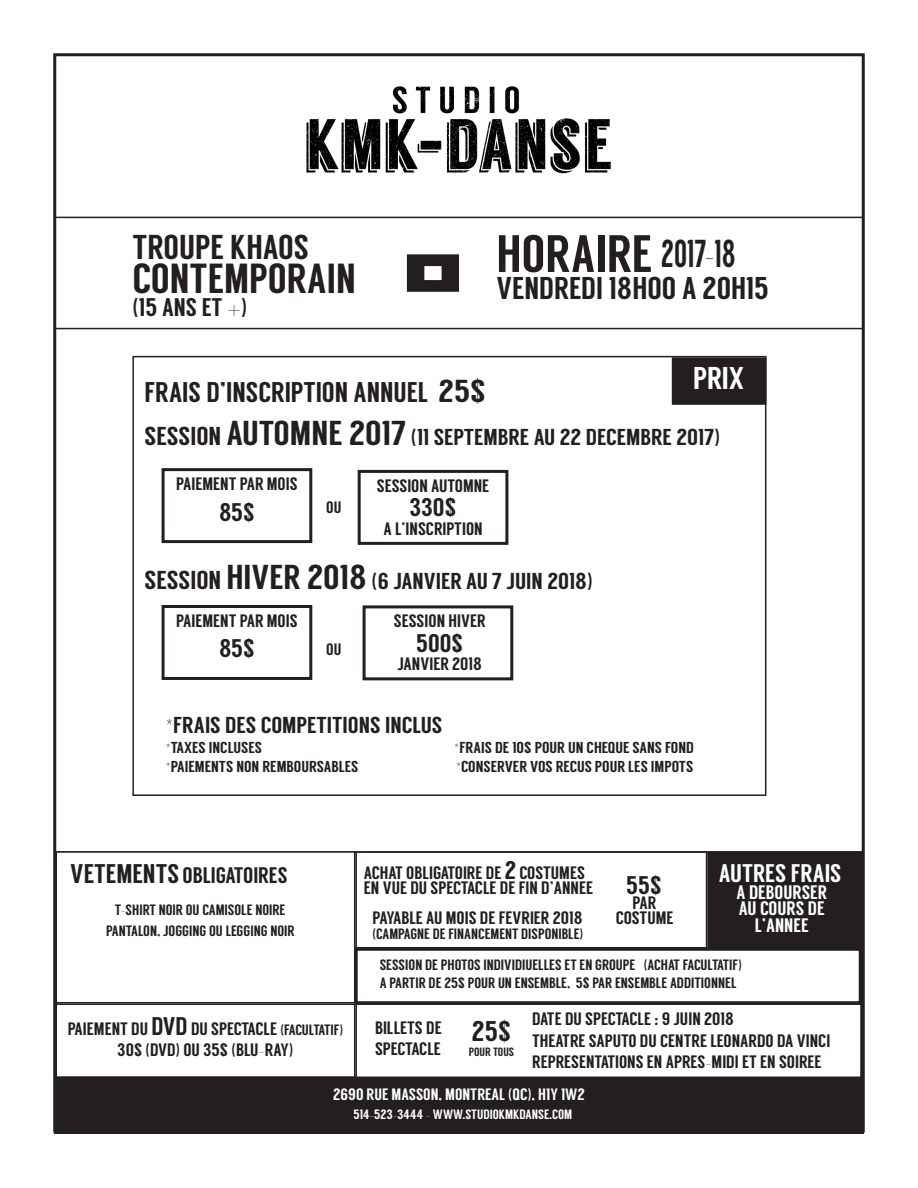
<style>
.page{position:relative;width:918px;height:1188px;background:#fff}
.page>*{position:absolute;margin:0;border:0;box-sizing:border-box;transform-origin:0 0}
.t1{font:52.5px "Langdon";color:#231f20}
.t2{font:42px "Langdon";color:#231f20}
.t3{font:34.5px "Langdon";color:#231f20}
.t4{font:31.5px "Langdon";color:#231f20}
.t5{font:31.5px "Langdon";color:#fff}
.t6{font:28.5px "Langdon";color:#231f20}
.t7{font:25.5px "Langdon";color:#231f20}
.t8{font:25.5px "Langdon";color:#fff}
.t9{font:23.1px "Langdon";color:#231f20;scale:1.04 1}
.t10{font:22.5px "Langdon";color:#231f20}
.t11{font:19.5px/16.5px "Langdon";color:#fff;text-align:center}
.t12{font:18px "Langdon";color:#231f20}
.t13{font:16.5px "Langdon";color:#fff}
.t14{font:16.5px "Langdon";color:#231f20}
.t15{font:15.9px "Langdon";color:#231f20;scale:1.04 1}
.t16{font:15px "Langdon";color:#231f20}
.t17{font:13.5px "Langdon";color:#fff}
.t18{font:12px "Langdon";color:#231f20}
.s1{font-size:38.85px}
.s2{font-size:31.8px}
.s3{font-size:25.95px}
.s4{font-size:34.5px}
.s5{font-size:27px}
.s6{font-size:25.5px}
.s7{font-size:15px}
</style>
<div class="page">
<div style="left:673px;top:358px;width:93px;height:46px;background:#231f20"></div>
<div style="left:672px;top:357px;width:94px;height:48px;border:2px solid #231f20"></div>
<div style="left:55px;top:1077px;width:808px;height:56px;background:#231f20"></div>
<div style="left:54px;top:1077px;width:810px;height:57px;border:2px solid #231f20"></div>
<img style="left:306px;top:86px;width:305px;height:87px">
<div style="left:408px;top:255px;width:50px;height:36px;background:#231f20"></div>
<div style="left:407px;top:254px;width:52px;height:38px;border:2px solid #231f20"></div>
<div style="left:424px;top:265px;width:18px;height:16px;background:#fff"></div>
<div style="left:423px;top:265px;width:20px;height:17px;border:2px solid #231f20"></div>
<div style="left:54px;top:217px;width:810px;height:112px;border:2px solid #231f20"></div>
<div style="left:132px;top:356px;width:634px;height:440px;border:2px solid #231f20"></div>
<div style="left:162px;top:468px;width:150px;height:75px;border:3px solid #231f20"></div>
<div style="left:358px;top:470px;width:150px;height:75px;border:3px solid #231f20"></div>
<div style="left:162px;top:605px;width:150px;height:75px;border:3px solid #231f20"></div>
<div style="left:363px;top:605px;width:150px;height:75px;border:3px solid #231f20"></div>
<div style="left:708px;top:852px;width:154px;height:96px;background:#231f20"></div>
<div style="left:707px;top:851px;width:155px;height:98px;border:2px solid #231f20"></div>
<div style="left:56px;top:851px;width:299px;height:152px;border:2px solid #231f20"></div>
<div style="left:355px;top:851px;width:352px;height:98px;border:2px solid #231f20"></div>
<div style="left:355px;top:948px;width:507px;height:56px;border:3px solid #231f20"></div>
<div style="left:54px;top:1003px;width:301px;height:75px;border:2px solid #231f20"></div>
<div style="left:355px;top:1003px;width:507px;height:75px;border:2px solid #231f20"></div>
<svg style="left:493px;top:326px;width:105px;height:3px"></svg>
<p class="t3" style="left:132px;top:227px;width:178px">TROUPE KHAOS</p>
<p class="t2" style="left:132px;top:254px;width:225px">CONTEMPORAIN</p>
<p class="t7" style="left:132px;top:292px;width:116px">(15 ANS ET +)</p>
<p class="t1" style="left:496px;top:223px;width:241px">HORAIRE <span class="s1">2017-18</span></p>
<p class="t4" style="left:496px;top:270px;width:274px">VENDREDI 18H00 A 20H15</p>
<p class="t5" style="left:693px;top:359px;width:53px">PRIX</p>
<p class="t6" style="left:145px;top:376px;width:343px">FRAIS D’INSCRIPTION ANNUEL <span class="s2">25$</span></p>
<p class="t9" style="left:145px;top:424px;width:555px"><span class="s3">SESSION</span> <span class="s4">AUTOMNE 2017</span> (11 SEPTEMBRE AU 22 DECEMBRE 2017)</p>
<p class="t12" style="left:176px;top:473px;width:123px">PAIEMENT PAR MOIS</p>
<p class="t7" style="left:219px;top:497px;width:37px">85$</p>
<p class="t14" style="left:326px;top:498px;width:17px">OU</p>
<p class="t12" style="left:377px;top:475px;width:114px">SESSION AUTOMNE</p>
<p class="t7" style="left:410px;top:493px;width:48px">330$</p>
<p class="t12" style="left:383px;top:518px;width:101px">A L’INSCRIPTION</p>
<p class="t9" style="left:145px;top:568px;width:433px"><span class="s3">SESSION</span> <span class="s4">HIVER 2018</span> (6 JANVIER AU 7 JUIN 2018)</p>
<p class="t12" style="left:176px;top:610px;width:123px">PAIEMENT PAR MOIS</p>
<p class="t7" style="left:219px;top:634px;width:37px">85$</p>
<p class="t14" style="left:326px;top:640px;width:17px">OU</p>
<p class="t12" style="left:394px;top:610px;width:93px">SESSION HIVER</p>
<p class="t7" style="left:416px;top:628px;width:48px">500$</p>
<p class="t12" style="left:398px;top:654px;width:86px">JANVIER 2018</p>
<p class="t9" style="left:166px;top:712px;width:268px">*FRAIS DES COMPETITIONS INCLUS</p>
<p class="t15" style="left:166px;top:738px;width:94px">*TAXES INCLUSES</p>
<p class="t15" style="left:454px;top:738px;width:232px">*FRAIS DE 10$ POUR UN CHEQUE SANS FOND</p>
<p class="t15" style="left:166px;top:758px;width:187px">*PAIEMENTS NON REMBOURSABLES</p>
<p class="t15" style="left:456px;top:758px;width:230px">*CONSERVER VOS RECUS POUR LES IMPOTS</p>
<p class="t10" style="left:70px;top:862px;width:219px"><span class="s5">VETEMENTS</span> OBLIGATOIRES</p>
<p class="t16" style="left:115px;top:901px;width:172px">T-SHIRT NOIR OU CAMISOLE NOIRE</p>
<p class="t16" style="left:106px;top:922px;width:190px">PANTALON, JOGGING OU LEGGING NOIR</p>
<p class="t12" style="left:68px;top:1018px;width:277px">PAIEMENT DU <span class="s6">DVD</span> DU SPECTACLE <span class="s7">(FACULTATIF)</span></p>
<p class="t12" style="left:118px;top:1040px;width:177px">30$ (DVD) OU 35$ (BLU-RAY)</p>
<p class="t12" style="left:364px;top:862px;width:222px">ACHAT OBLIGATOIRE DE <span class="s6">2</span> COSTUMES</p>
<p class="t12" style="left:364px;top:877px;width:231px">EN VUE DU SPECTACLE DE FIN D’ANNEE</p>
<p class="t7" style="left:626px;top:870px;width:37px">55$</p>
<p class="t12" style="left:633px;top:892px;width:25px">PAR</p>
<p class="t12" style="left:372px;top:907px;width:212px">PAYABLE AU MOIS DE FEVRIER 2018</p>
<p class="t12" style="left:616px;top:907px;width:59px">COSTUME</p>
<p class="t16" style="left:372px;top:925px;width:212px">(CAMPAGNE DE FINANCEMENT DISPONIBLE)</p>
<p class="t16" style="left:380px;top:956px;width:364px">SESSION DE PHOTOS INDIVIDIUELLES ET EN GROUPE (ACHAT FACULTATIF)</p>
<p class="t16" style="left:380px;top:974px;width:358px">A PARTIR DE 25$ POUR UN ENSEMBLE, 5$ PAR ENSEMBLE ADDITIONNEL</p>
<p class="t8" style="left:719px;top:858px;width:124px">AUTRES FRAIS</p>
<p class="t11" style="left:736px;top:884px;width:92px">A DEBOURSER</p>
<p class="t11" style="left:739px;top:900px;width:87px">AU COURS DE<br>L’ANNEE</p>
<p class="t12" style="left:375px;top:1017px;width:68px">BILLETS DE</p>
<p class="t12" style="left:375px;top:1038px;width:67px">SPECTACLE</p>
<p class="t6" style="left:472px;top:1015px;width:41px">25$</p>
<p class="t18" style="left:469px;top:1045px;width:47px">POUR TOUS</p>
<p class="t12" style="left:532px;top:1008px;width:203px">DATE DU SPECTACLE : 9 JUIN 2018</p>
<p class="t12" style="left:532px;top:1030px;width:300px">THEATRE SAPUTO DU CENTRE LEONARDO DA VINCI</p>
<p class="t12" style="left:532px;top:1052px;width:291px">REPRESENTATIONS EN APRES-MIDI ET EN SOIREE</p>
<p class="t13" style="left:333px;top:1084px;width:253px">2690 RUE MASSON, MONTREAL (QC), H1Y 1W2</p>
<p class="t17" style="left:354px;top:1107px;width:220px">514-523-3444 - WWW.STUDIOKMKDANSE.COM</p>
</div>
